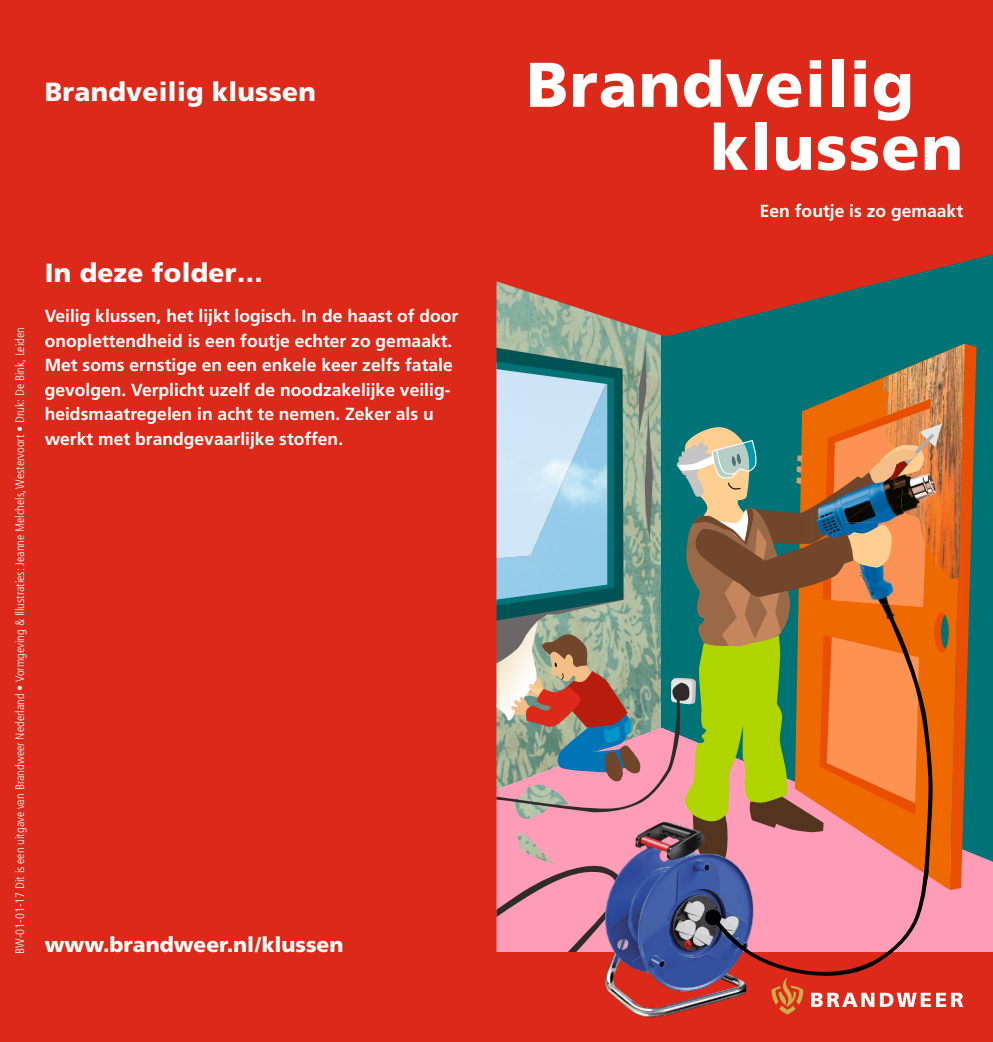
<style>
.page{position:relative;width:993px;height:1042px;background:#fff}
.page>*{position:absolute;margin:0;border:0;box-sizing:border-box;transform-origin:0 0}
.t1{font:900 63px/63px "Frutiger LT Std";letter-spacing:.02em;color:#fff}
.t2{font:900 26.25px "Frutiger LT Std";letter-spacing:.01em;color:#fff}
.t3{font:900 21px "Frutiger LT Std";color:#fff}
.t4{font:700 17.5px/24.5px "Frutiger LT Std";color:#fff}
.t5{font:300 condensed 12.25px "Frutiger LT Std";color:#fff}
</style>
<div class="page">
<div style="left:0;top:0;width:496px;height:1042px;background:#dc2919"></div>
<div style="left:660px;top:336px;width:332px;height:391px;background:#007376"></div>
<svg style="left:976px;top:727px;width:16px;height:225px;background:#6a8491"></svg>
<div style="left:418px;top:952px;width:574px;height:90px;background:#dc2919"></div>
<svg style="left:496px;top:0;width:496px;height:336px;background:#c73324"></svg>
<svg style="left:496px;top:344px;width:480px;height:670px;background:#b3816e"></svg>
<h2 class="t2" style="left:45px;top:76px;width:273px">Brandveilig klussen</h2>
<p class="t5" style="left:13px;top:954px;width:628px;rotate:-90deg">BW-01-01-17 Dit is een uitgave van Brandweer Nederland • Vormgeving &amp; Illustraties: Jeanne Melchels, Westervoort • Druk: De Bink, Leiden</p>
<h2 class="t2" style="left:45px;top:257px;width:220px">In deze folder…</h2>
<p class="t4" style="left:45px;top:304px;width:415px">Veilig klussen, het lijkt logisch. In de haast of door onoplettendheid is een foutje echter zo gemaakt.<br>Met soms ernstige en een enkele keer zelfs fatale gevolgen. Verplicht uzelf de noodzakelijke veilig&shy;heidsmaatregelen in acht te nemen. Zeker als u werkt met brandgevaarlijke stoffen.</p>
<p class="t3" style="left:45px;top:932px;width:300px">www.brandweer.nl/klussen</p>
<h1 class="t1" style="left:710px;top:53px;width:254px;text-indent:-184px">Brandveilig klussen</h1>
<p class="t4" style="left:759px;top:198px;width:205px">Een foutje is zo gemaakt</p>
</div>
